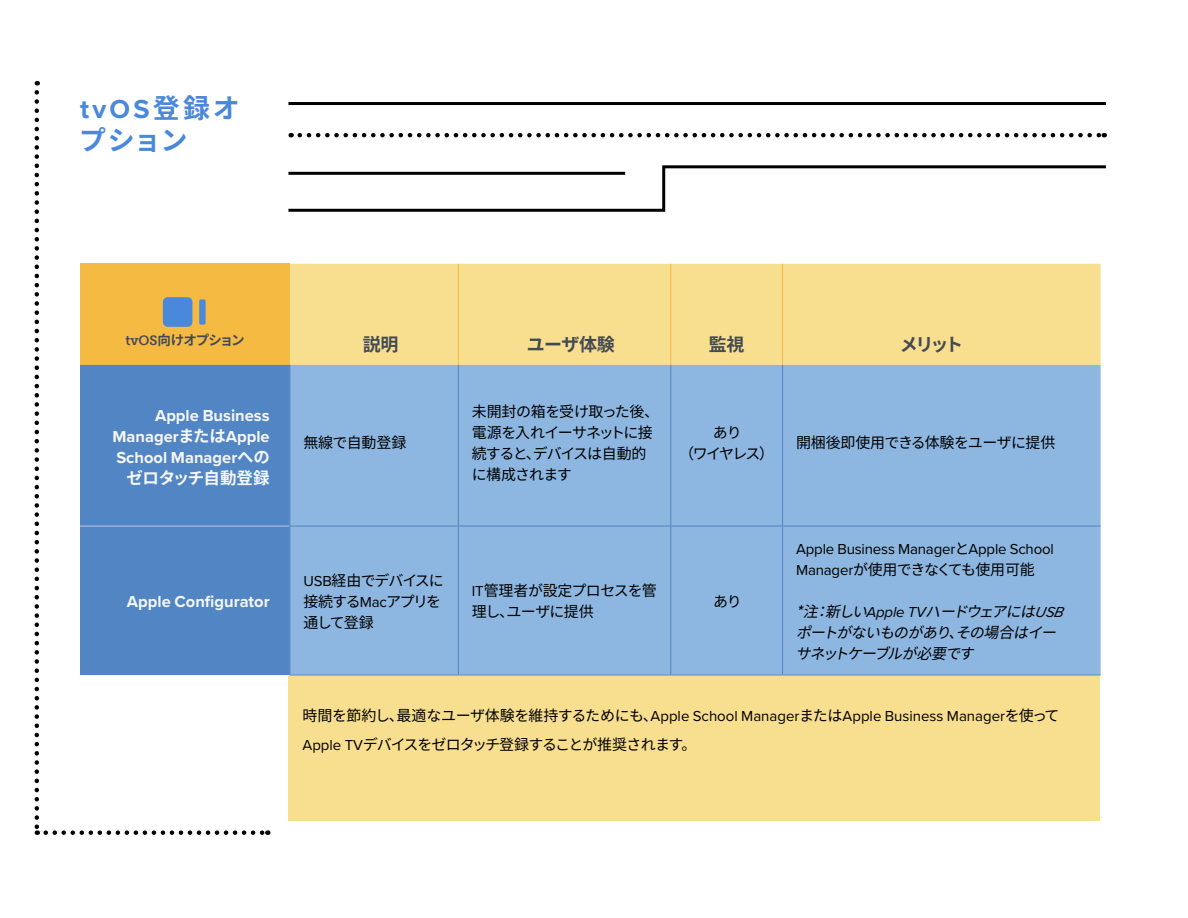
<style>
.page{position:relative;width:1188px;height:918px;background:#fff}
.page>*{position:absolute;margin:0;border:0;box-sizing:border-box;transform-origin:0 0}
.t1{font:700 27px "Proxima Nova";color:#4a88db}
.t2{font:700 27px "Noto Sans CJ Kjp";color:#4a88db}
.t3{font:700 18px "Noto Sans CJ Kjp";letter-spacing:-.04em;color:#444a54}
.t4{font:700 16.5px/21px "Proxima Nova";color:#f4f7f9;text-align:justify}
.t5{font:700 16.5px "Noto Sans CJ Kjp";letter-spacing:-.02em;color:#f4f7f9}
.t6{font:15px/21px "Noto Sans CJ Kjp";letter-spacing:-.055em;color:#000}
.t7{font:15px "Proxima Nova";color:#000}
.t8{font:italic 15px/21px "Noto Sans CJ Kjp";color:#000}
.t9{font:15px/21px "Noto Sans CJ Kjp";letter-spacing:-.075em;color:#000}
.t10{font:15px/21px "Noto Sans CJ Kjp";letter-spacing:-.035em;color:#000}
.t11{font:15px "Noto Sans CJ Kjp";letter-spacing:-.025em;color:#000}
.t12{font:15px "Noto Sans CJ Kjp";letter-spacing:-.01em;color:#000}
.t13{font:700 13.5px "Noto Sans CJ Kjp";letter-spacing:-.075em;color:#444a55}
.s1{font-family:"Noto Sans CJ Kjp"}
.s2{font-family:"Museo Slab W00 700";font-weight:400}
.s3{font-family:"Proxima Nova"}
</style>
<div class="page">
<div style="left:288px;top:676px;width:812px;height:145px;background:#f8de8f"></div>
<svg style="left:35px;top:92px;width:4px;height:743px"></svg>
<svg style="left:46px;top:830px;width:222px;height:5px"></svg>
<div style="left:80px;top:264px;width:210px;height:101px;background:#f5ba42"></div>
<div style="left:290px;top:264px;width:811px;height:101px;background:#f8de8f"></div>
<div style="left:80px;top:365px;width:210px;height:310px;background:#5285c4"></div>
<div style="left:291px;top:365px;width:810px;height:310px;background:#8db7e1"></div>
<hr style="left:458px;top:264px;width:1px;height:101px;background:#f5ba42">
<hr style="left:670px;top:264px;width:1px;height:101px;background:#f5ba42">
<hr style="left:782px;top:264px;width:1px;height:101px;background:#f5ba42">
<hr style="left:80px;top:526px;width:210px;height:1px;background:#b4cbe5">
<hr style="left:458px;top:365px;width:1px;height:161px;background:#5285c4">
<hr style="left:670px;top:365px;width:1px;height:161px;background:#5285c4">
<hr style="left:782px;top:365px;width:1px;height:161px;background:#5285c4">
<hr style="left:290px;top:526px;width:168px;height:1px;background:#5285c4">
<hr style="left:458px;top:526px;width:213px;height:1px;background:#5285c4">
<hr style="left:458px;top:526px;width:1px;height:149px;background:#5285c4">
<hr style="left:671px;top:526px;width:112px;height:1px;background:#5285c4">
<hr style="left:670px;top:526px;width:1px;height:149px;background:#5285c4">
<hr style="left:783px;top:526px;width:318px;height:1px;background:#5285c4">
<hr style="left:782px;top:526px;width:1px;height:149px;background:#5285c4">
<hr style="left:290px;top:675px;width:168px;height:1px;background:#5285c4">
<hr style="left:458px;top:675px;width:213px;height:1px;background:#5285c4">
<hr style="left:671px;top:675px;width:112px;height:1px;background:#5285c4">
<hr style="left:783px;top:675px;width:318px;height:1px;background:#5285c4">
<hr style="left:290px;top:365px;width:1px;height:161px;background:#5285c4">
<hr style="left:290px;top:526px;width:1px;height:149px;background:#5285c4">
<div style="left:163px;top:297px;width:29px;height:30px;background:#4a88db;border-radius:5px"></div>
<div style="left:199px;top:299px;width:7px;height:26px;background:#4a88db"></div>
<svg style="left:288px;top:165px;width:818px;height:47px"></svg>
<svg style="left:300px;top:133px;width:805px;height:4px"></svg>
<hr style="left:288px;top:102px;width:818px;height:3px;background:#000">
<hr style="left:288px;top:172px;width:337px;height:3px;background:#000">
<h1 class="t1" style="left:80px;top:89px;width:161px">tvOS<span class="s1">登録オ</span></h1>
<h1 class="t2" style="left:79px;top:125px;width:110px">プション</h1>
<p class="t13" style="left:126px;top:332px;width:121px"><span class="s2">tvOS</span>向けオプション</p>
<p class="t3" style="left:363px;top:335px;width:37px">説明</p>
<p class="t3" style="left:527px;top:335px;width:89px">ユーザ体験</p>
<p class="t3" style="left:709px;top:335px;width:37px">監視</p>
<p class="t3" style="left:900px;top:335px;width:65px">メリット</p>
<p class="t4" style="left:113px;top:404px;width:159px;text-indent:43px">Apple Business Manager<span class="s1">または</span>Apple School Manager<span class="s1">への</span></p>
<p class="t5" style="left:126px;top:468px;width:145px">ゼロタッチ自動登録</p>
<p class="t4" style="left:127px;top:591px;width:144px">Apple Configurator</p>
<p class="t12" style="left:303px;top:434px;width:104px">無線で自動登録</p>
<p class="t6" style="left:472px;top:401px;width:189px">未開封の箱を受け取った後、電源を入れイーサネットに接続すると、デバイスは自動的に構成されます</p>
<p class="t6" style="left:679px;top:422px;width:96px;text-align:center">あり<br>（ワイヤレス）</p>
<p class="t11" style="left:796px;top:434px;width:261px">開梱後即使用できる体験をユーザに提供</p>
<p class="t9" style="left:303px;top:570px;width:142px"><span class="s3">USB</span>経由でデバイスに接続する<span class="s3">Mac</span>アプリを通して登録</p>
<p class="t10" style="left:472px;top:580px;width:186px"><span class="s3">IT</span>管理者が設定プロセスを管理し、ユーザに提供</p>
<p class="t6" style="left:713px;top:591px;width:30px">あり</p>
<p class="t7" style="left:796px;top:538px;width:259px">Apple Business Manager<span class="s1">と</span>Apple School</p>
<p class="t6" style="left:796px;top:559px;width:240px"><span class="s3">Manager</span>が使用できなくても使用可能</p>
<p class="t8" style="left:796px;top:601px;width:273px">*注：新しい<span class="s3">App le TV</span>ハードウェアには<span class="s3">USB</span>ポートがないものがあり、その場合はイーサネットケーブルが必要です</p>
<p class="t7" style="left:302px;top:705px;width:759px"><span class="s1">時間を節約し、最適なユーザ体験を維持するためにも、</span>Apple School Manager<span class="s1">または</span>Apple Business Manager<span class="s1">を使って</span></p>
<p class="t6" style="left:302px;top:734px;width:396px"><span class="s3">Apple TV</span>デバイスをゼロタッチ登録することが推奨されます。</p>
</div>
